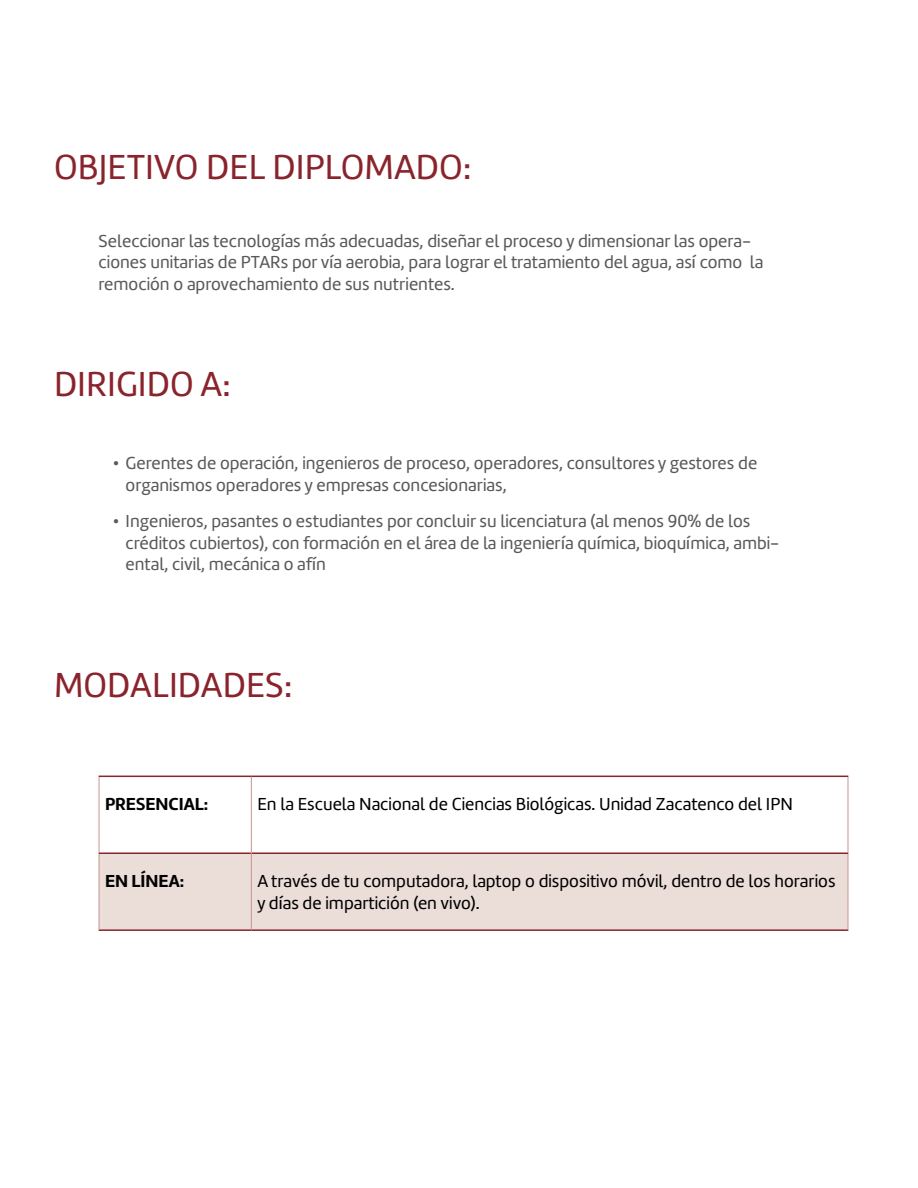
<style>
.page{position:relative;width:918px;height:1188px;background:#fff}
.page>*{position:absolute;margin:0;border:0;box-sizing:border-box;transform-origin:0 0}
.t1{font:36px "Amelia";color:#8a242c}
.t2{font:18px/21.6px "Amelia";color:#58595b}
.t3{font:18px/21.6px "Amelia";color:#000}
.t4{font:700 18px "Amelia";color:#000}
</style>
<div class="page">
<div style="left:100px;top:854px;width:748px;height:75px;background:#ebddd8"></div>
<hr style="left:99px;top:776px;width:152px;height:1px;background:#8a242c">
<hr style="left:251px;top:776px;width:597px;height:1px;background:#8a242c">
<hr style="left:99px;top:852px;width:152px;height:2px;background:#8a242c">
<hr style="left:252px;top:852px;width:596px;height:2px;background:#8a242c">
<hr style="left:99px;top:929px;width:152px;height:2px;background:#8a242c">
<hr style="left:251px;top:929px;width:597px;height:2px;background:#8a242c">
<hr style="left:99px;top:777px;width:1px;height:75px;background:#c6958c">
<hr style="left:251px;top:777px;width:1px;height:76px;background:#c6958c">
<hr style="left:848px;top:777px;width:1px;height:75px;background:#c6958c">
<hr style="left:251px;top:853px;width:1px;height:76px;background:#c6958c">
<hr style="left:99px;top:854px;width:1px;height:75px;background:#c6958c">
<hr style="left:848px;top:854px;width:1px;height:75px;background:#c6958c">
<h1 class="t1" style="left:54px;top:146px;width:419px">OBJETIVO DEL DIPLOMADO:</h1>
<p class="t2" style="left:99px;top:230px;width:666px">Seleccionar las tecnologías más adecuadas, diseñar el proceso y dimensionar las opera&shy;ciones unitarias de PTARs por vía aerobia, para lograr el tratamiento del agua, así como la remoción o aprovechamiento de sus nutrientes.</p>
<h1 class="t1" style="left:54px;top:363px;width:179px">DIRIGIDO A:</h1>
<p class="t2" style="left:126px;top:452px;width:633px;text-indent:-13px">• Gerentes de operación, ingenieros de proceso, operadores, consultores y gestores de organismos operadores y empresas concesionarias,</p>
<p class="t2" style="left:126px;top:511px;width:655px;text-indent:-13px">• Ingenieros, pasantes o estudiantes por concluir su licenciatura (al menos 90% de los créditos cubiertos), con formación en el área de la ingeniería química, bioquímica, ambi&shy;ental, civil, mecánica o afín</p>
<h1 class="t1" style="left:54px;top:664px;width:240px">MODALIDADES:</h1>
<p class="t4" style="left:105px;top:794px;width:105px">PRESENCIAL:</p>
<p class="t3" style="left:257px;top:794px;width:537px">En la Escuela Nacional de Ciencias Biológicas. Unidad Zacatenco del IPN</p>
<p class="t4" style="left:105px;top:871px;width:81px">EN LÍNEA:</p>
<p class="t3" style="left:257px;top:871px;width:580px">A través de tu computadora, laptop o dispositivo móvil, dentro de los horarios y días de impartición (en vivo).</p>
</div>
